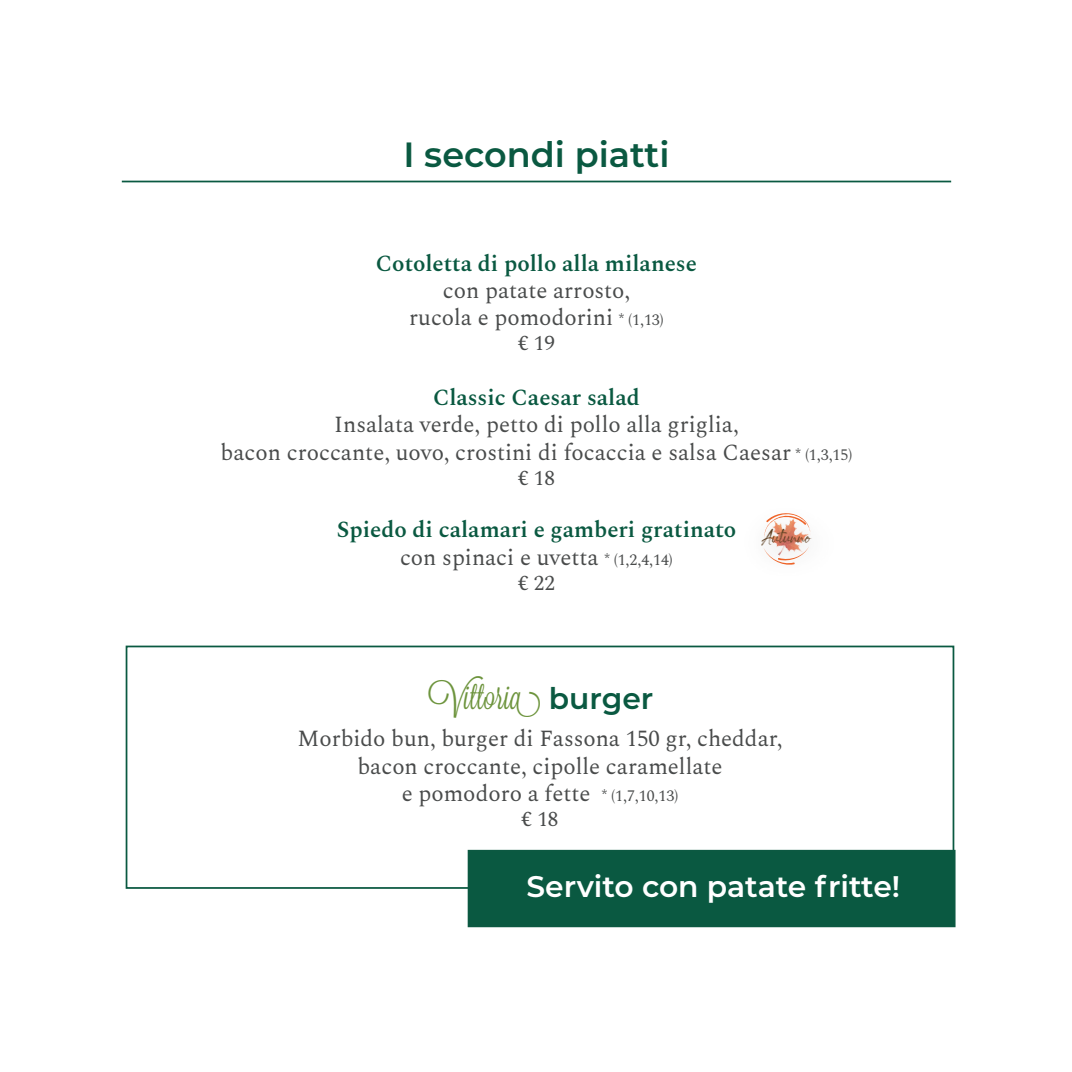
<style>
.page{position:relative;width:1072px;height:1072px;background:#fff}
.page>*{position:absolute;margin:0;border:0;box-sizing:border-box;transform-origin:0 0}
.t1{font:36.75px "Lavanderia";color:#6d943d}
.t2{font:600 35px "Montserrat";color:#0a5941}
.t3{font:600 29.75px "Montserrat";color:#fff}
.t4{font:22.75px/27.3px "Spectral";color:#494b4b;text-align:center}
.t5{font:600 22.75px/27.3px "Spectral";color:#0a5941;text-align:center}
.t6{font:21px "Spectral";color:#494b4b}
.t7{font:17.32px "Spartwell";color:#5c3e20}
.s1{font-size:15.75px}
.s2{font-weight:400;color:#494b4b}
.s3{font-weight:400;font-size:15.75px;color:#494b4b}
.s4{font-family:"Montserrat";font-weight:600;font-size:29.75px;color:#0a5941}
</style>
<div class="page">
<hr style="left:122px;top:181px;width:829px;height:1px;background:#0a5941">
<div style="left:126px;top:645px;width:828px;height:243px;border:2px solid #0a5941"></div>
<div style="left:467px;top:849px;width:488px;height:78px;background:#0a5941;border:2px solid #0c5942"></div>
<img style="left:763px;top:513px;width:48px;height:52px">
<h2 class="t2" style="left:403px;top:130px;width:267px">I secondi piatti</h2>
<p class="t5" style="left:376px;top:248px;width:322px">Cotoletta di pollo alla milanese</p>
<p class="t4" style="left:409px;top:275px;width:256px">con patate arrosto, rucola e pomodorini <span class="s1">* (1,13)</span></p>
<p class="t6" style="left:518px;top:328px;width:38px">€ 19</p>
<p class="t5" style="left:433px;top:382px;width:208px">Classic Caesar salad</p>
<p class="t4" style="left:221px;top:409px;width:633px">Insalata verde, petto di pollo alla griglia,<br>bacon croccante, uovo, crostini di focaccia e salsa Caesar <span class="s1">* (1,3,15)</span></p>
<p class="t6" style="left:518px;top:462px;width:38px">€ 18</p>
<p class="t5" style="left:337px;top:514px;width:401px">Spiedo di calamari e gamberi gratinato <span class="s2">con spinaci e uvetta</span> <span class="s3">* (1,2,4,14)</span></p>
<p class="t6" style="left:518px;top:567px;width:38px">€ 22</p>
<p class="t7" style="left:762px;top:525px;width:50px">Autunno</p>
<h1 class="t1" style="left:428px;top:674px;width:226px">Vittoria <span class="s4">burger</span></h1>
<p class="t4" style="left:297px;top:723px;width:486px">Morbido bun, burger di Fassona 150 gr, cheddar, bacon croccante, cipolle caramellate<br>e pomodoro a fette <span class="s1">* (1,7,10,13)</span></p>
<p class="t6" style="left:521px;top:804px;width:38px">€ 18</p>
<h3 class="t3" style="left:526px;top:865px;width:375px">Servito con patate fritte!</h3>
</div>
